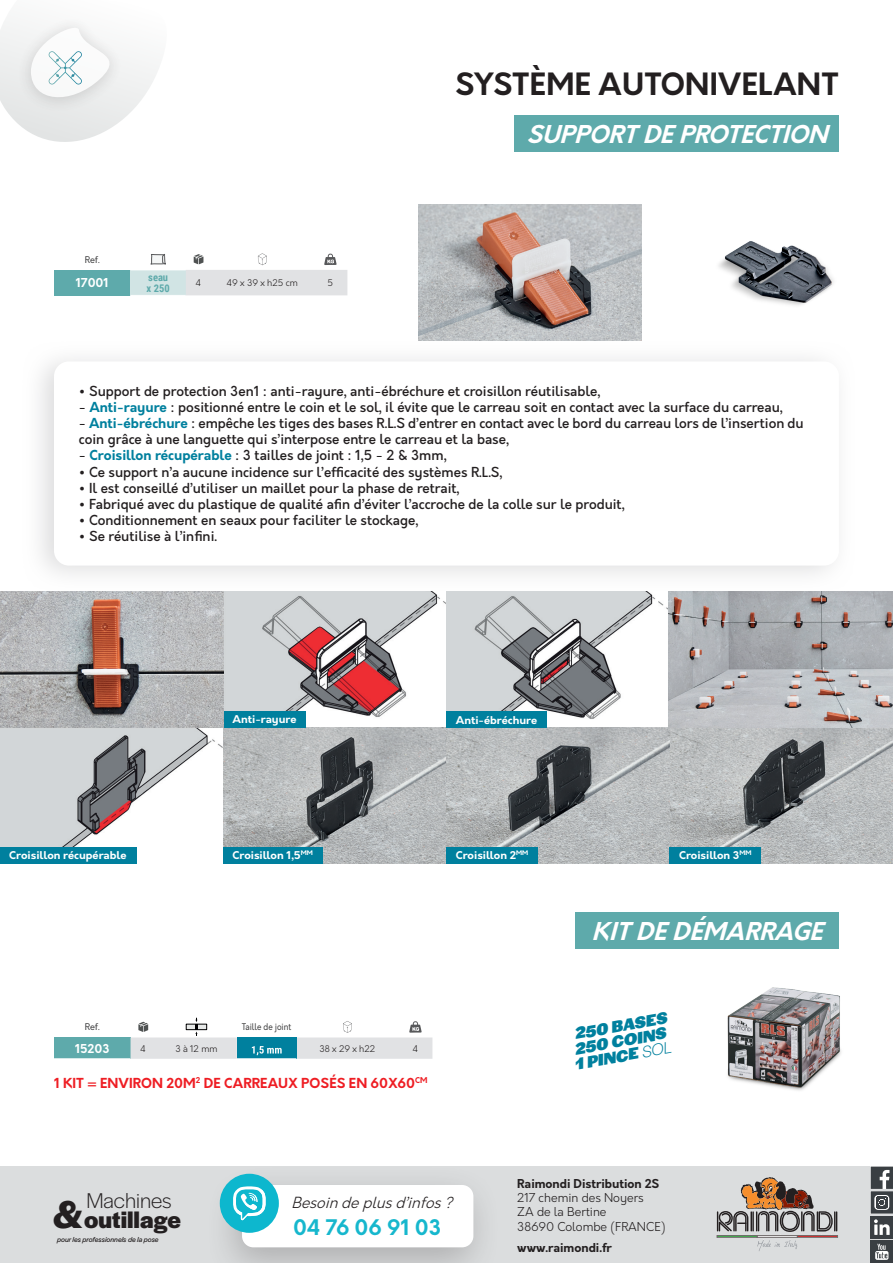
<style>
.page{position:relative;width:893px;height:1263px;background:#fff}
.page>*{position:absolute;margin:0;border:0;box-sizing:border-box;transform-origin:0 0}
.t1{font:700 30px "Orkney";letter-spacing:.01em;color:#231f20}
.t2{font:700 24.75px "Halyard Display";color:#231f20}
.t3{font:italic 700 24px "Orkney";color:#fff}
.t4{font:300 22.2px "Halyard Display";color:#231f20}
.t5{font:700 21px "Orkney";color:#16b7cd}
.t6{font:italic 900 17.1px/15px "Halyard Display";color:#00809e;text-align:center}
.t7{font:italic 300 15px "Orkney";color:#231f20}
.t8{font:500 13.5px/16.2px "Orkney";color:#231f20}
.t9{font:700 13.5px "Orkney";letter-spacing:.01em;color:#ee1d23}
.t10{font:300 12px/14.4px "Orkney";color:#231f20}
.t11{font:700 12px "Orkney";color:#231f20}
.t12{font:700 12px "Orkney";color:#fff}
.t13{font:700 10.5px "Orkney";color:#fff;scale:1.06 1}
.t14{font:700 10.5px/10.5px "Roboto Condensed";color:#5eaaab}
.t15{font:700 10.5px "Roboto Condensed";color:#fff}
.t16{font:300 9px "Orkney";color:#231f20}
.t17{font:9px "Orkney";color:#3e3e3f;scale:.9 1}
.t18{font:9px "Orkney";color:#3e3e3f}
.t19{font:italic 7.5px "Halyard Display";color:#231f20}
.s1{font-weight:700;color:#00809e}
.s2{font-size:40.05px}
.s3{font-weight:300}
</style>
<div class="page">
<div style="left:0;top:1166px;width:893px;height:97px;background:#dbddde"></div>
<svg style="left:717px;top:1177px;width:120px;height:69px"></svg>
<div style="left:717px;top:1235px;width:40px;height:2px;border:1px solid #706b6b"></div>
<div style="left:757px;top:1235px;width:41px;height:2px;border:1px solid #706b6b"></div>
<div style="left:797px;top:1235px;width:41px;height:2px;border:1px solid #706b6b"></div>
<div style="left:204px;top:1163px;width:298px;height:100px;background:#231f20;opacity:.25"></div>
<div style="left:242px;top:1185px;width:231px;height:62px;background:#fff;border-radius:11px"></div>
<div style="left:220px;top:1174px;width:59px;height:59px;background:#0db7ce;border-radius:50%"></div>
<svg style="left:233px;top:1186px;width:33px;height:35px"></svg>
<svg style="left:871px;top:1166px;width:22px;height:47px"></svg>
<div style="left:871px;top:1216px;width:22px;height:22px;background:#3a3f43"></div>
<svg style="left:874px;top:1219px;width:16px;height:16px"></svg>
<div style="left:871px;top:1241px;width:22px;height:22px;background:#3a3f43"></div>
<svg style="left:875px;top:1244px;width:13px;height:16px"></svg>
<svg style="left:0;top:21px;width:159px;height:121px"></svg>
<div style="left:514px;top:116px;width:325px;height:36px;background:#5eaaab"></div>
<img style="left:718px;top:241px;width:116px;height:65px">
<div style="left:54px;top:270px;width:77px;height:25px;background:#5eaaab"></div>
<div style="left:131px;top:270px;width:55px;height:25px;background:#d1e4e4"></div>
<hr style="left:131px;top:270px;width:55px;height:1px;background:#fff">
<svg style="left:150px;top:254px;width:16px;height:11px"></svg>
<svg style="left:186px;top:253px;width:161px;height:42px"></svg>
<div style="left:22px;top:341px;width:833px;height:252px;background:linear-gradient(to right,#f7f7f8,#f9f9f9)"></div>
<div style="left:54px;top:361px;width:785px;height:205px;background:#fff;border-radius:15px"></div>
<img style="left:418px;top:204px;width:224px;height:136px">
<img style="left:0;top:591px;width:893px;height:272px">
<div style="left:223px;top:711px;width:83px;height:16px;background:#00809e"></div>
<div style="left:446px;top:711px;width:101px;height:16px;background:#00809e"></div>
<div style="left:0;top:847px;width:136px;height:16px;background:#00809e"></div>
<div style="left:223px;top:847px;width:99px;height:16px;background:#00809e"></div>
<div style="left:446px;top:847px;width:92px;height:16px;background:#00809e"></div>
<div style="left:670px;top:847px;width:91px;height:16px;background:#00809e"></div>
<img style="left:727px;top:987px;width:114px;height:104px">
<div style="left:575px;top:913px;width:264px;height:36px;background:#5eaaab"></div>
<div style="left:54px;top:1037px;width:77px;height:22px;background:#5eaaab"></div>
<hr style="left:54px;top:1058px;width:77px;height:1px;background:#fff">
<svg style="left:131px;top:1018px;width:301px;height:41px"></svg>
<h1 class="t1" style="left:455px;top:63px;width:385px">SYSTÈME AUTONIVELANT</h1>
<p class="t18" style="left:85px;top:253px;width:17px">Ref.</p>
<p class="t12" style="left:76px;top:275px;width:35px">17001</p>
<p class="t14" style="left:147px;top:272px;width:25px">seau x 250</p>
<p class="t16" style="left:196px;top:277px;width:7px">4</p>
<p class="t16" style="left:227px;top:277px;width:73px">49 x 39 x h25 cm</p>
<p class="t16" style="left:328px;top:277px;width:7px">5</p>
<h3 class="t3" style="left:526px;top:118px;width:311px">SUPPORTDEPROTECTION</h3>
<p class="t8" style="left:79px;top:383px;width:523px">• Support de protection 3en1 : anti-rayure, anti-ébréchure et croisillon réutilisable,</p>
<p class="t8" style="left:79px;top:399px;width:706px">- <span class="s1">Anti-rayure</span> : positionné entre le coin et le sol, il évite que le carreau soit en contact avec la surface du carreau,</p>
<p class="t8" style="left:79px;top:415px;width:726px">- <span class="s1">Anti-ébréchure</span> : empêche les tiges des bases R.L.S d’entrer en contact avec le bord du carreau lors de l’insertion du coin grâce à une languette qui s’interpose entre le carreau et la base,</p>
<p class="t8" style="left:79px;top:448px;width:369px">- <span class="s1">Croisillon récupérable</span> : 3 tailles de joint : 1,5 - 2 &amp; 3mm,</p>
<p class="t8" style="left:79px;top:464px;width:425px">• Ce support n’a aucune incidence sur l’efficacité des systèmes R.L.S,</p>
<p class="t8" style="left:79px;top:480px;width:382px">• Il est conseillé d’utiliser un maillet pour la phase de retrait,</p>
<p class="t8" style="left:79px;top:496px;width:547px">• Fabriqué avec du plastique de qualité afin d’éviter l’accroche de la colle sur le produit,</p>
<p class="t8" style="left:79px;top:513px;width:341px">• Conditionnement en seaux pour faciliter le stockage,</p>
<p class="t8" style="left:79px;top:529px;width:140px">• Se réutilise à l’infini.</p>
<p class="t13" style="left:233px;top:712px;width:62px">Anti-rayure</p>
<p class="t13" style="left:456px;top:713px;width:78px">Anti-ébréchure</p>
<p class="t13" style="left:9px;top:848px;width:112px">Croisillon récupérable</p>
<p class="t13" style="left:233px;top:848px;width:77px">Croisillon 1,5<sup>MM</sup></p>
<p class="t13" style="left:456px;top:848px;width:70px">Croisillon 2<sup>MM</sup></p>
<p class="t13" style="left:679px;top:848px;width:70px">Croisillon 3<sup>MM</sup></p>
<p class="t18" style="left:85px;top:1021px;width:17px">Ref.</p>
<p class="t17" style="left:242px;top:1021px;width:56px">Taille de joint</p>
<p class="t12" style="left:75px;top:1040px;width:36px">15203</p>
<p class="t16" style="left:141px;top:1042px;width:7px">4</p>
<p class="t16" style="left:175px;top:1042px;width:44px">3 à 12 mm</p>
<p class="t15" style="left:251px;top:1042px;width:33px">1,5 mm</p>
<p class="t16" style="left:319px;top:1042px;width:57px">38 x 29 x h22</p>
<p class="t16" style="left:413px;top:1042px;width:7px">4</p>
<p class="t9" style="left:54px;top:1074px;width:375px">1 KIT = ENVIRON 20M<sup>2</sup> DE CARREAUX POSÉS EN 60X60<sup>CM</sup></p>
<h3 class="t4" style="left:86px;top:1185px;width:87px">Machines</h3>
<p class="t7" style="left:291px;top:1193px;width:168px">Besoindeplusd’infos?</p>
<h2 class="t2" style="left:53px;top:1202px;width:129px"><span class="s2">&amp;</span>outillage</h2>
<p class="t19" style="left:57px;top:1234px;width:103px">pour les professionnels de la pose</p>
<h3 class="t5" style="left:293px;top:1213px;width:150px">04 76 06 91 03</h3>
<h3 class="t3" style="left:592px;top:915px;width:241px">KITDEDÉMARRAGE</h3>
<p class="t6" style="left:568px;top:1026px;width:100px;rotate:-10deg">250 BASES<br>250 COINS<br>1 PINCE <span class="s3">SOL</span></p>
<p class="t11" style="left:517px;top:1175px;width:144px">Raimondi Distribution 2S</p>
<p class="t10" style="left:517px;top:1191px;width:150px">217 chemin des Noyers<br>ZA de la Bertine<br>38690 Colombe (FRANCE)</p>
<p class="t11" style="left:517px;top:1239px;width:96px">www.raimondi.fr</p>
</div>
